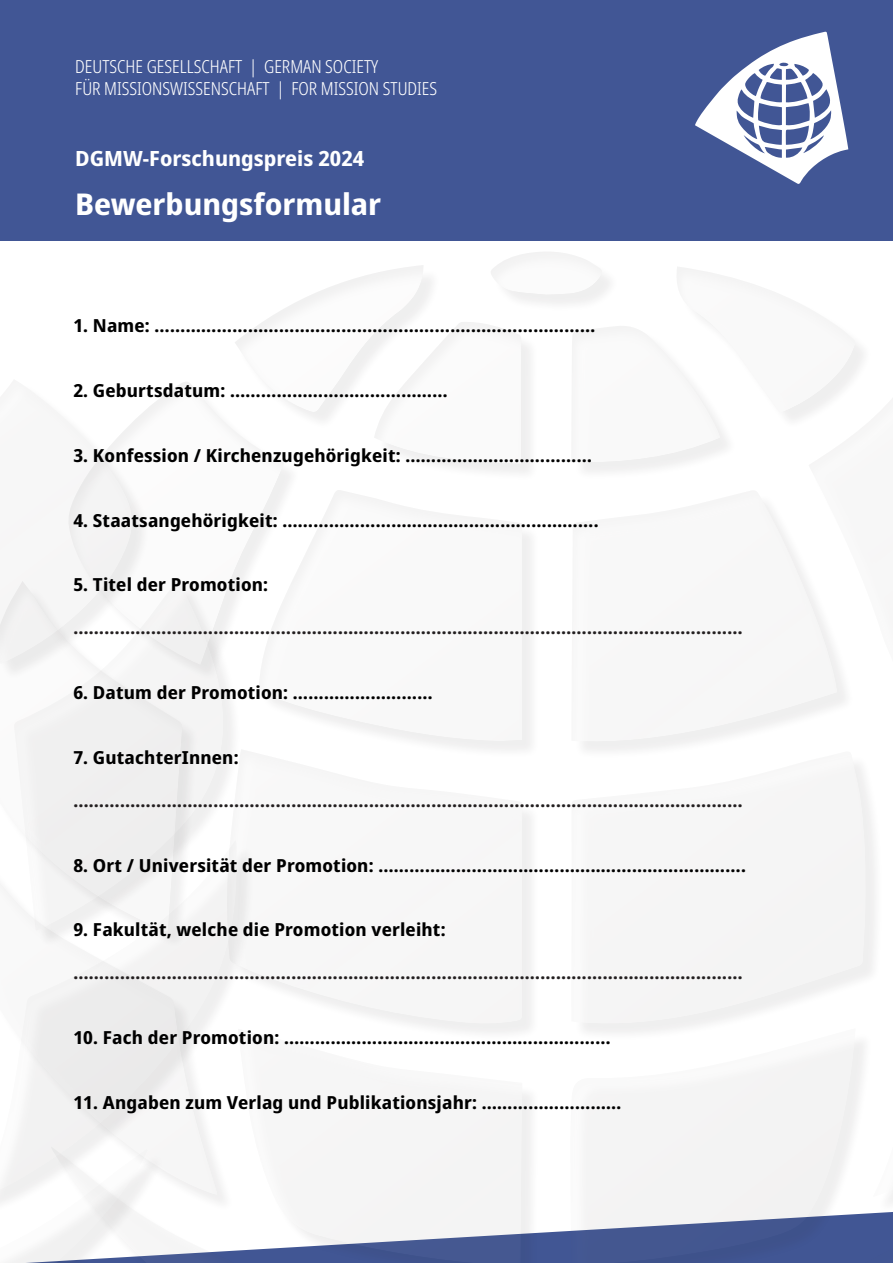
<style>
.page{position:relative;width:893px;height:1263px;background:#fff}
.page>*{position:absolute;margin:0;border:0;box-sizing:border-box;transform-origin:0 0}
.t1{font:700 30px "Noto Sans Display";color:#fff}
.t2{font:700 21px "Noto Sans Display";color:#fff}
.t3{font:700 18px "Noto Sans Display";letter-spacing:.01em;color:#000}
.t4{font:700 18px "Noto Sans Display";color:#231f20}
.t5{font:300 condensed 18px/21.6px "Noto Sans Display";color:#fff}
</style>
<div class="page">
<svg style="left:0;top:240px;width:893px;height:1px"></svg>
<div style="left:0;top:0;width:893px;height:240px;background:#415695"></div>
<div style="left:0;top:250px;width:893px;height:1013px;background:#f9f9f9"></div>
<svg style="left:695px;top:32px;width:153px;height:152px"></svg>
<div style="left:0;top:254px;width:256px;height:1009px;background:#fff"></div>
<svg style="left:237px;top:852px;width:656px;height:411px"></svg>
<div style="left:0;top:250px;width:237px;height:1013px;background:#f7f7f7"></div>
<p class="t5" style="left:75px;top:55px;width:363px">DEUTSCHE GESELLSCHAFT | GERMAN SOCIETY<br>FÜR MISSIONSWISSENSCHAFT | FOR MISSION STUDIES</p>
<p class="t2" style="left:75px;top:144px;width:290px">DGMW-Forschungspreis 2024</p>
<h1 class="t1" style="left:75px;top:183px;width:307px">Bewerbungsformular</h1>
<p class="t3" style="left:73px;top:313px;width:524px">1. Name: ………………………………………………….………………………</p>
<p class="t3" style="left:73px;top:378px;width:376px">2. Geburtsdatum: ……………………………………</p>
<p class="t3" style="left:73px;top:442px;width:520px">3. Konfession / Kirchenzugehörigkeit: ………………………………</p>
<p class="t3" style="left:73px;top:507px;width:527px">4. Staatsangehörigkeit: …………………………………………………….</p>
<p class="t3" style="left:73px;top:572px;width:196px">5. Titel der Promotion:</p>
<p class="t4" style="left:73px;top:615px;width:671px">…………………………………………………………………………………………………………………</p>
<p class="t3" style="left:73px;top:680px;width:361px">6. Datum der Promotion: ………………………</p>
<p class="t3" style="left:73px;top:745px;width:167px">7. GutachterInnen:</p>
<p class="t4" style="left:73px;top:787px;width:671px">…………………………………………………………………………………………………………………</p>
<p class="t3" style="left:73px;top:852px;width:674px">8. Ort / Universität der Promotion: ………………………..…………..……………………….</p>
<p class="t3" style="left:73px;top:917px;width:374px">9. Fakultät, welche die Promotion verleiht:</p>
<p class="t4" style="left:73px;top:960px;width:671px">…………………………………………………………………………………………………………………</p>
<p class="t3" style="left:73px;top:1025px;width:539px">10. Fach der Promotion: ………………………………………………………</p>
<p class="t3" style="left:73px;top:1089px;width:550px">11. Angaben zum Verlag und Publikationsjahr: ………………………</p>
</div>
